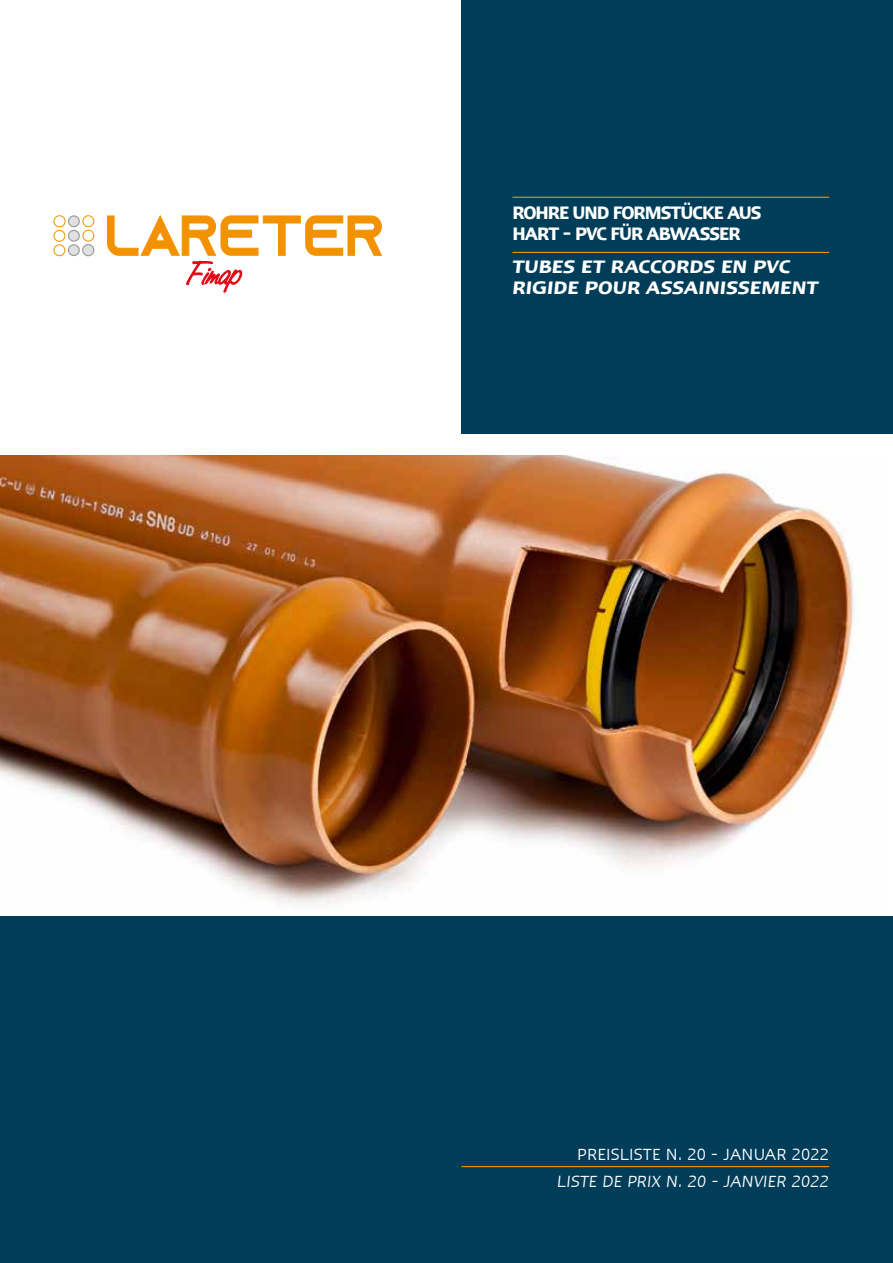
<style>
.page{position:relative;width:893px;height:1263px;background:#fff}
.page>*{position:absolute;margin:0;border:0;box-sizing:border-box;transform-origin:0 0}
.t1{font:italic 600 21px/21px "Linotype Ergo";color:#fff}
.t2{font:600 21px/21px "Linotype Ergo";letter-spacing:-.055em;color:#fff;scale:.9 1}
.t3{font:italic 18.75px "Linotype Ergo";letter-spacing:.01em;color:#fff}
.t4{font:18.75px "Linotype Ergo";letter-spacing:.01em;color:#fff}
</style>
<div class="page">
<div style="left:461px;top:0;width:432px;height:434px;background:#003d58"></div>
<hr style="left:512px;top:197px;width:317px;height:1px;background:#f39200">
<hr style="left:512px;top:252px;width:317px;height:1px;background:#f39200">
<img style="left:0;top:455px;width:854px;height:448px">
<div style="left:0;top:916px;width:893px;height:347px;background:#003d58"></div>
<hr style="left:461px;top:1166px;width:368px;height:1px;background:#f39200">
<svg style="left:53px;top:215px;width:41px;height:41px"></svg>
<svg style="left:107px;top:215px;width:275px;height:78px"></svg>
<p class="t2" style="left:512px;top:202px;width:278px">ROHRE UND FORMSTÜCKE AUS<br>HART - PVC FÜR ABWASSER</p>
<p class="t1" style="left:512px;top:256px;width:308px">TUBES ET RACCORDS EN PVC<br>RIGIDE POUR ASSAINISSEMENT</p>
<p class="t4" style="left:577px;top:1144px;width:254px">PREISLISTE N. 20 - JANUAR 2022</p>
<p class="t3" style="left:557px;top:1171px;width:274px">LISTE DE PRIX N. 20 - JANVIER 2022</p>
</div>
